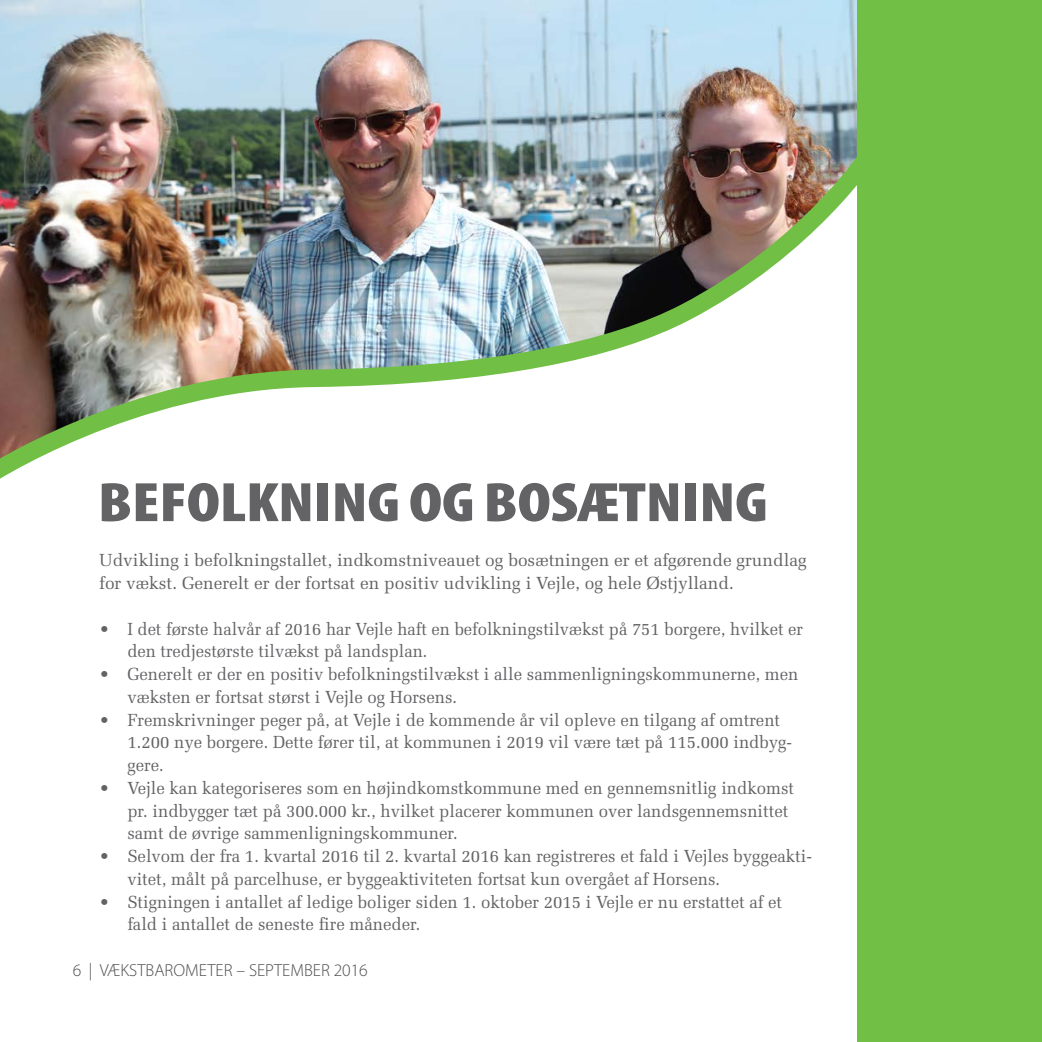
<style>
.page{position:relative;width:1042px;height:1042px;background:#fff}
.page>*{position:absolute;margin:0;border:0;box-sizing:border-box;transform-origin:0 0}
.t1{font:900 condensed 56px "Myriad Pro";letter-spacing:-.005em;color:#636366;scale:1.2 1}
.t2{font:17.5px/22.8px "Melior LT Std";color:#636366}
.t3{font:300 17.5px "Myriad Pro";color:#4b4c4d}
</style>
<div class="page">
<img style="left:0;top:0;width:857px;height:479px">
<div style="left:857px;top:0;width:185px;height:1042px;background:#71bf44"></div>
<h1 class="t1" style="left:98px;top:466px;width:560px">BEFOLKNING OG BOSÆTNING</h1>
<p class="t2" style="left:99px;top:549px;width:709px">Udvikling i befolkningstallet, indkomstniveauet og bosætningen er et afgørende grundlag for vækst. Generelt er der fortsat en positiv udvikling i Vejle, og hele Østjylland.</p>
<p class="t2" style="left:127px;top:617px;width:677px;text-indent:-28px">• I det første halvår af 2016 har Vejle haft en befolkningstilvækst på 751 borgere, hvilket er den tredjestørste tilvækst på landsplan.</p>
<p class="t2" style="left:127px;top:663px;width:673px;text-indent:-28px">• Generelt er der en positiv befolkningstilvækst i alle sammenligningskommunerne, men væksten er fortsat størst i Vejle og Horsens.</p>
<p class="t2" style="left:127px;top:708px;width:666px;text-indent:-28px">• Fremskrivninger peger på, at Vejle i de kommende år vil opleve en tilgang af omtrent<br>1.200 nye borgere. Dette fører til, at kommunen i 2019 vil være tæt på 115.000 indbyg&shy;gere.</p>
<p class="t2" style="left:127px;top:776px;width:668px;text-indent:-28px">• Vejle kan kategoriseres som en højindkomstkommune med en gennemsnitlig indkomst pr. indbygger tæt på 300.000 kr., hvilket placerer kommunen over landsgennemsnittet samt de øvrige sammenligningskommuner.</p>
<p class="t2" style="left:127px;top:845px;width:686px;text-indent:-28px">• Selvom der fra 1. kvartal 2016 til 2. kvartal 2016 kan registreres et fald i Vejles byggeakti&shy;vitet, målt på parcelhuse, er byggeaktiviteten fortsat kun overgået af Horsens.</p>
<p class="t2" style="left:127px;top:890px;width:656px;text-indent:-28px">• Stigningen i antallet af ledige boliger siden 1. oktober 2015 i Vejle er nu erstattet af et fald i antallet de seneste fire måneder.</p>
<p class="t3" style="left:73px;top:959px;width:296px">6 | VÆKSTBAROMETER – SEPTEMBER 2016</p>
</div>
